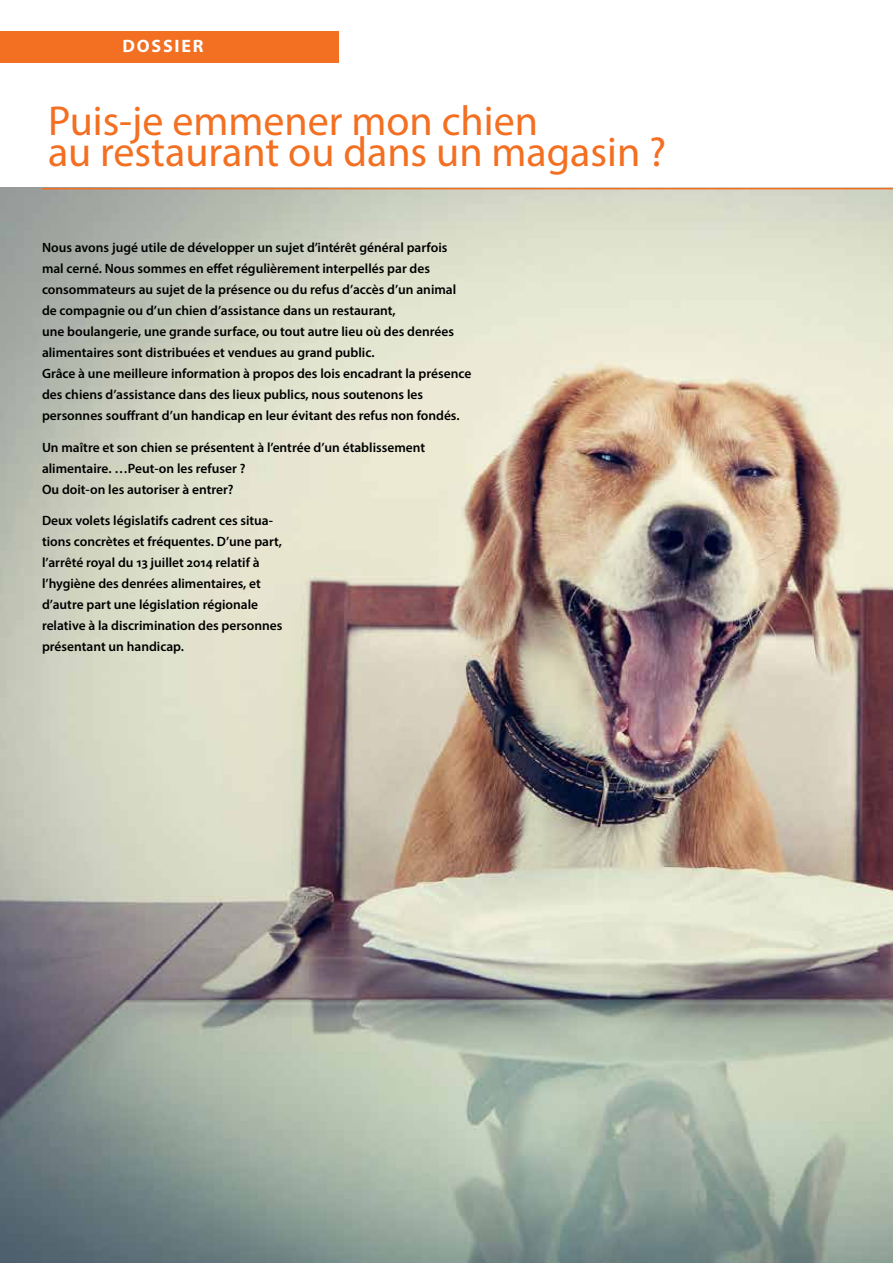
<style>
.page{position:relative;width:893px;height:1263px;background:#fff}
.page>*{position:absolute;margin:0;border:0;box-sizing:border-box;transform-origin:0 0}
.t1{font:42px/31.5px "Myriad Pro";color:#f36f21}
.t2{font:700 18px "Myriad Pro";letter-spacing:.1em;color:#fff}
.t3{font:600 13.5px/21px "Myriad Pro";color:#000}
</style>
<div class="page">
<img style="left:0;top:188px;width:893px;height:1075px">
<div style="left:0;top:31px;width:339px;height:31px;background:#f36f21"></div>
<hr style="left:42px;top:188px;width:851px;height:1px;background:#f36f21">
<h2 class="t2" style="left:122px;top:34px;width:83px">DOSSIER</h2>
<h1 class="t1" style="left:48px;top:104px;width:620px">Puis-je emmener mon chien<br>au restaurant ou dans un magasin ?</h1>
<p class="t3" style="left:42px;top:237px;width:431px">Nous avons jugé utile de développer un sujet d’intérêt général parfois mal cerné. Nous sommes en effet régulièrement interpellés par des consommateurs au sujet de la présence ou du refus d’accès d’un animal de compagnie ou d’un chien d’assistance dans un restaurant,<br>une boulangerie, une grande surface, ou tout autre lieu où des denrées alimentaires sont distribuées et vendues au grand public.<br>Grâce à une meilleure information à propos des lois encadrant la présence des chiens d’assistance dans des lieux publics, nous soutenons les personnes souffrant d’un handicap en leur évitant des refus non fondés.</p>
<p class="t3" style="left:42px;top:436px;width:385px">Un maître et son chien se présentent à l’entrée d’un établissement alimentaire. …Peut-on les refuser ?<br>Ou doit-on les autoriser à entrer?</p>
<p class="t3" style="left:42px;top:510px;width:242px">Deux volets législatifs cadrent ces situa&shy;tions concrètes et fréquentes. D’une part, l’arrêté royal du 13 juillet 2014 relatif à l’hygiène des denrées alimentaires, et d’autre part une législation régionale relative à la discrimination des personnes présentant un handicap.</p>
</div>
